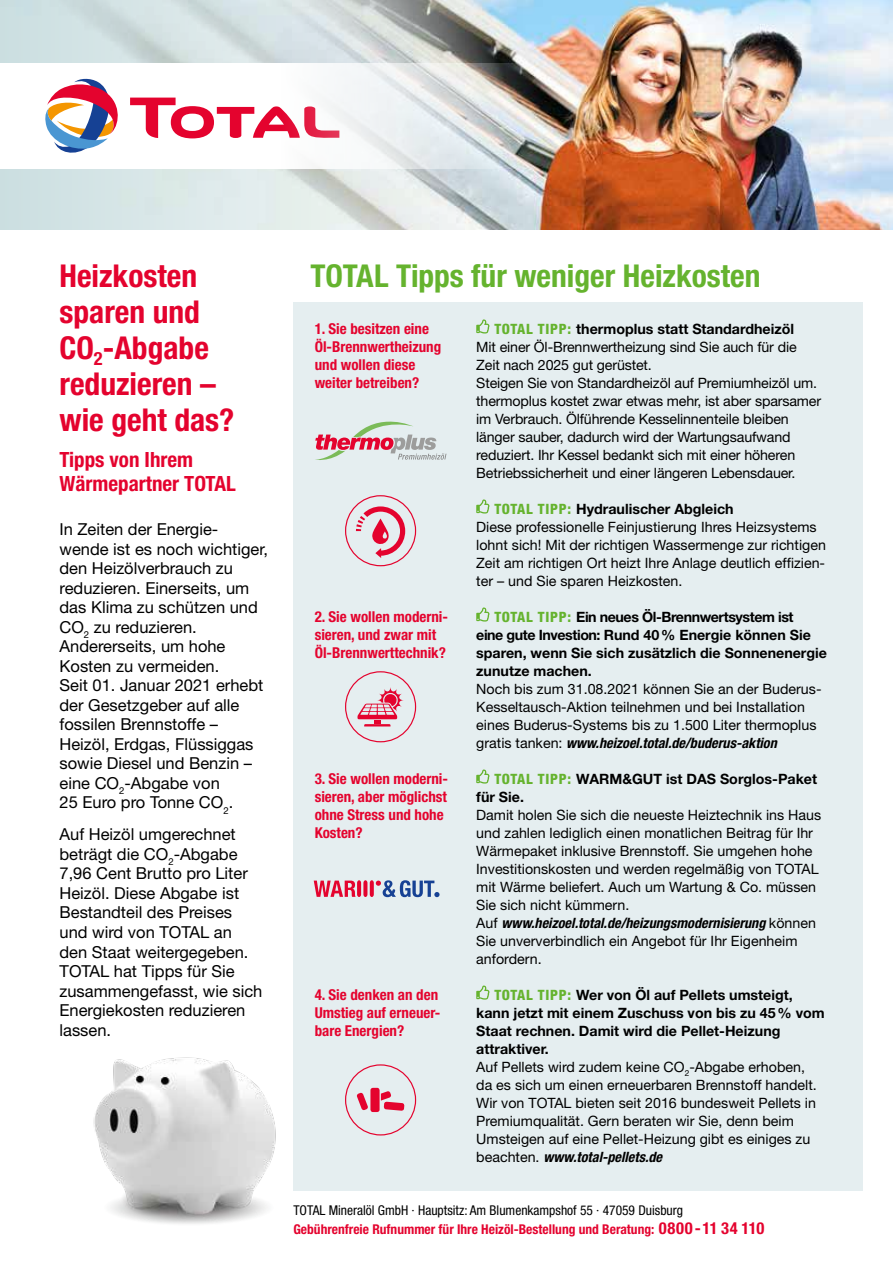
<style>
.page{position:relative;width:893px;height:1263px;background:#fff}
.page>*{position:absolute;margin:0;border:0;box-sizing:border-box;transform-origin:0 0}
.t1{font:700 condensed 31.5px/36px "Helvetica Neue LT";color:#e4032e}
.t2{font:700 condensed 31.5px "Helvetica Neue LT";color:#65b32e}
.t3{font:700 condensed 21px/24px "Helvetica Neue LT";color:#e4032e}
.t4{font:16.5px/19.5px "Helvetica Neue LT";color:#000}
.t5{font:700 condensed 15px/18px "Helvetica Neue LT";color:#e4032e}
.t6{font:14.25px/18px "Helvetica Neue LT";color:#000}
.t7{font:700 14.25px/18px "Helvetica Neue LT";color:#000}
.t8{font:condensed 13.5px/19.5px "Helvetica Neue LT";color:#000}
.s1{font-weight:800;font-stretch:condensed;color:#65b32e}
.s2{font-weight:700}
.s3{font-weight:700;font-style:italic;font-stretch:condensed}
.s4{font-weight:700;color:#e4032e}
.s5{font-weight:700;font-size:16.5px;color:#e4032e}
</style>
<div class="page">
<div style="left:293px;top:302px;width:570px;height:889px;background:#e5eef0"></div>
<svg style="left:476px;top:319px;width:13px;height:14px"></svg>
<svg style="left:476px;top:499px;width:13px;height:14px"></svg>
<svg style="left:476px;top:607px;width:13px;height:14px"></svg>
<svg style="left:476px;top:769px;width:13px;height:14px"></svg>
<svg style="left:476px;top:985px;width:13px;height:14px"></svg>
<div style="left:345px;top:495px;width:71px;height:71px;border:1px solid #e4032e;border-radius:50%"></div>
<svg style="left:356px;top:506px;width:49px;height:52px"></svg>
<img style="left:93px;top:1057px;width:183px;height:167px">
<svg style="left:357px;top:687px;width:47px;height:39px"></svg>
<div style="left:345px;top:671px;width:71px;height:71px;border:1px solid #e4032e;border-radius:50%"></div>
<div style="left:345px;top:1064px;width:71px;height:71px;border:1px solid #e4032e;border-radius:50%"></div>
<div style="left:370px;top:1088px;width:10px;height:24px;background:#e4032e;border-radius:2px"></div>
<svg style="left:381px;top:1091px;width:23px;height:20px"></svg>
<svg style="left:356px;top:1092px;width:12px;height:19px"></svg>
<svg style="left:315px;top:422px;width:131px;height:38px"></svg>
<svg style="left:314px;top:880px;width:126px;height:17px"></svg>
<img style="left:523px;top:0;width:370px;height:230px">
<svg style="left:0;top:0;width:523px;height:230px;background:#ced9da"></svg>
<img style="left:1px;top:63px;width:546px;height:105px">
<svg style="left:130px;top:98px;width:209px;height:40px"></svg>
<svg style="left:45px;top:78px;width:77px;height:80px"></svg>
<h1 class="t1" style="left:60px;top:257px;width:176px">Heizkosten sparen und<br>CO<sub>2</sub>-Abgabe reduzieren – wie geht das?</h1>
<h2 class="t3" style="left:60px;top:448px;width:178px">Tipps von Ihrem<br>Wärmepartner TOTAL</h2>
<p class="t4" style="left:60px;top:519px;width:210px">In Zeiten der Energie&shy;wende ist es noch wichtiger, den Heizölverbrauch zu reduzieren. Einerseits, um das Klima zu schützen und<br>CO<sub>2</sub> zu reduzieren.<br>Andererseits, um hohe<br>Kosten zu vermeiden.<br>Seit 01. -Januar 2021 erhebt der Gesetzgeber auf alle fossilen Brennstoffe –<br>Heizöl, Erdgas, Flüssiggas sowie Diesel und Benzin – eine CO<sub>2</sub>-Abgabe von<br>25 Euro pro Tonne CO<sub>2</sub>.</p>
<p class="t4" style="left:60px;top:825px;width:204px">Auf Heizöl umgerechnet beträgt die CO<sub>2</sub>-Abgabe<br>7,96 Cent Brutto pro Liter<br>Heizöl. Diese Abgabe ist<br>Bestandteil des Preises und wird von TOTAL an den Staat weitergegeben.<br>TOTAL hat Tipps für Sie zusammengefasst, wie sich<br>Energiekosten reduzieren lassen.</p>
<h1 class="t2" style="left:310px;top:256px;width:452px">TOTAL Tipps für weniger Heizkosten</h1>
<p class="t6" style="left:476px;top:319px;width:346px;text-indent:18px"><span class="s1">TOTAL TIPP:</span> <span class="s2">thermoplus statt Standardheizöl<br></span>Mit einer Öl-Brennwertheizung sind Sie auch für die Zeit nach 2025 gut gerüstet.<br>Steigen Sie von Standardheizöl auf Premiumheizöl um. thermoplus kostet zwar etwas mehr, ist aber sparsamer im Verbrauch. Ölführende Kesselinnenteile bleiben länger sauber, dadurch wird der Wartungsaufwand reduziert. Ihr Kessel bedankt sich mit einer höheren Betriebssicherheit und einer längeren Lebensdauer.</p>
<p class="t6" style="left:476px;top:499px;width:351px;text-indent:18px"><span class="s1">TOTAL TIPP:</span> <span class="s2">Hydraulischer Abgleich<br></span>Diese professionelle Feinjustierung Ihres Heizsystems lohnt sich! Mit der richtigen Wassermenge zur richtigen Zeit am richtigen Ort heizt Ihre Anlage deutlich effizien&shy;ter – und Sie sparen Heizkosten.</p>
<p class="t7" style="left:476px;top:607px;width:352px;text-indent:18px"><span class="s1">TOTAL TIPP:</span> Ein neues Öl-Brennwertsystem ist<br>eine gute Investion: Rund 40% Energie können Sie sparen, wenn Sie sich zusätzlich die Sonnenenergie zunutze machen.</p>
<p class="t6" style="left:476px;top:679px;width:347px">Noch bis zum 31.08.2021 können Sie an der Buderus-Kesseltausch-Aktion teilnehmen und bei Installation eines Buderus-Systems bis zu 1.500 Liter thermoplus gratis tanken: <span class="s3">www.heizoel.total.de/buderus-aktion</span></p>
<p class="t7" style="left:476px;top:769px;width:342px;text-indent:18px"><span class="s1">TOTAL TIPP:</span> WARM&amp;GUT ist DAS Sorglos-Paket für Sie.</p>
<p class="t6" style="left:476px;top:805px;width:346px">Damit holen Sie sich die neueste Heiztechnik ins Haus und zahlen lediglich einen monatlichen Beitrag für Ihr Wärmepaket inklusive Brennstoff. Sie umgehen hohe Investitionskosten und werden regelmäßig von TOTAL mit Wärme beliefert. Auch um Wartung &amp; Co. müssen Sie sich nicht kümmern.<br>Auf <span class="s3">www.heizoel.total.de/heizungsmodernisierung</span> können Sie unververbindlich ein Angebot für Ihr Eigenheim anfordern.</p>
<p class="t6" style="left:476px;top:985px;width:350px;text-indent:18px"><span class="s1">TOTAL TIPP:</span> <span class="s2">Wer von Öl auf Pellets umsteigt, kann jetzt mit einem Zuschuss von bis zu 45% vom Staat rechnen. Damit wird die Pellet-Heizung attraktiver.<br></span>Auf Pellets wird zudem keine CO<sub>2</sub>-Abgabe erhoben,<br>da es sich um einen erneuerbaren Brennstoff handelt.<br>Wir von TOTAL bieten seit 2016 bundesweit Pellets in Premiumqualität. Gern beraten wir Sie, denn beim Umsteigen auf eine Pellet-Heizung gibt es einiges zu beachten. <span class="s3">www.total-pellets.de</span></p>
<p class="t5" style="left:315px;top:319px;width:128px">1. Sie besitzen eine<br>Öl-Brennwertheizung und wollen diese weiter betreiben?</p>
<p class="t5" style="left:315px;top:607px;width:135px">2. Sie wollen moderni&shy;sieren, und zwar mit<br>Öl-Brennwerttechnik?</p>
<p class="t5" style="left:315px;top:769px;width:134px">3. Sie wollen moderni&shy;sieren, aber möglichst ohne Stress und hohe<br>Kosten?</p>
<p class="t5" style="left:315px;top:985px;width:126px;text-align:justify">4. Sie denken an den Umstieg auf erneuer&shy;bare Energien?</p>
<p class="t8" style="left:293px;top:1200px;width:473px">TOTAL Mineralöl GmbH · Hauptsitz: Am Blumenkampshof 55 · 47059 Duisburg<br><span class="s4">Gebührenfreie Rufnummer für Ihre Heizöl-Bestellung und Beratung:</span> <span class="s5">0800-11 34 110</span></p>
</div>
